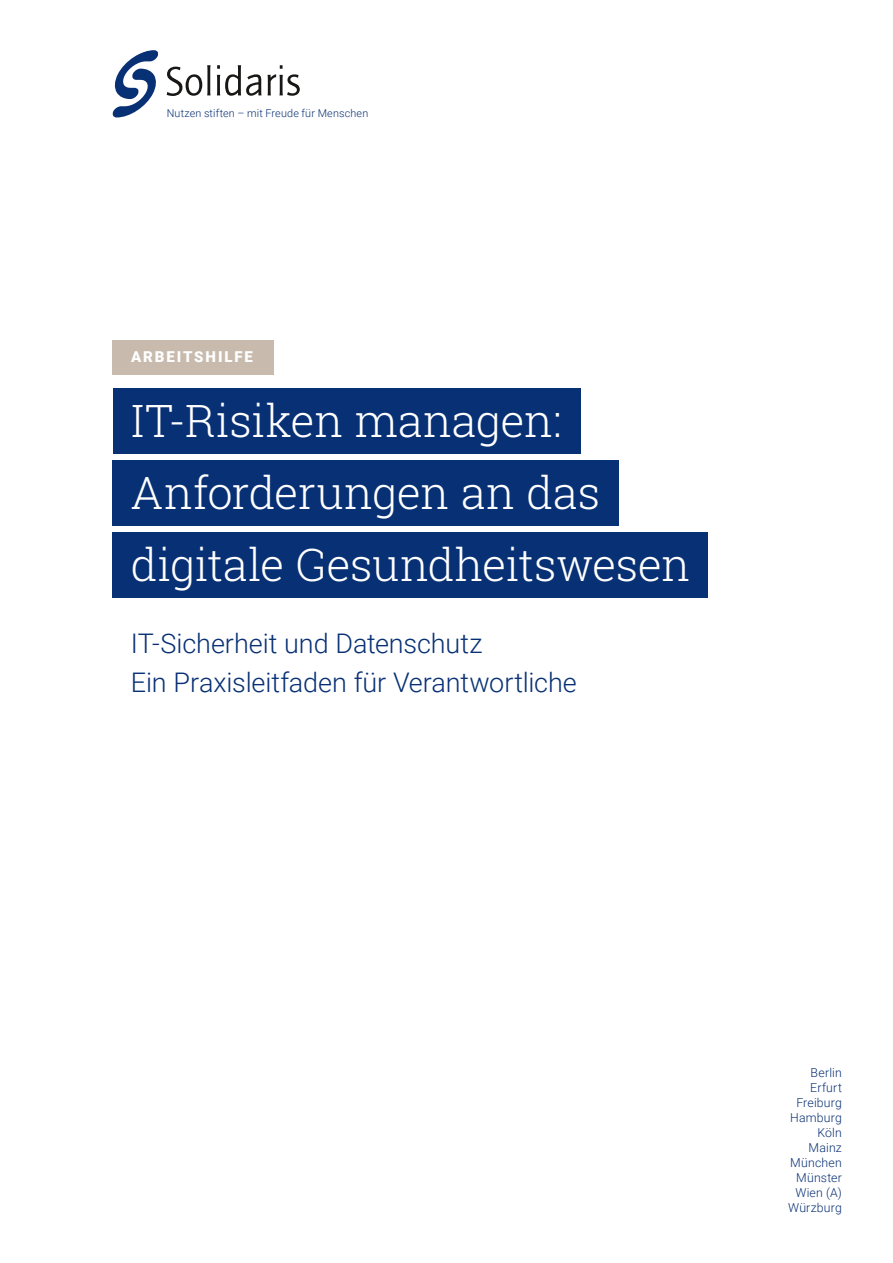
<style>
.page{position:relative;width:893px;height:1263px;background:#fff}
.page>*{position:absolute;margin:0;border:0;box-sizing:border-box;transform-origin:0 0}
.t1{font:300 45px/72px "Roboto Slab";letter-spacing:-.01em;color:#fff}
.t2{font:300 27px/39px "Roboto";letter-spacing:-.005em;color:#083074}
.t3{font:900 15px "Roboto";letter-spacing:.125em;color:#fff}
.t4{font:300 12.3px/15px "Roboto";letter-spacing:.015em;color:#083074;text-align:right}
.t5{font:300 10.8px "Roboto";letter-spacing:.015em;color:#083074}
</style>
<div class="page">
<div style="left:113px;top:388px;width:467px;height:66px;background:#083074"></div>
<div style="left:113px;top:460px;width:506px;height:66px;background:#083074"></div>
<div style="left:113px;top:532px;width:595px;height:66px;background:#083074"></div>
<div style="left:113px;top:340px;width:161px;height:34px;background:#c8bbae"></div>
<svg style="left:167px;top:65px;width:44px;height:31px"></svg>
<svg style="left:217px;top:65px;width:44px;height:31px"></svg>
<svg style="left:268px;top:65px;width:32px;height:31px"></svg>
<svg style="left:113px;top:50px;width:45px;height:67px"></svg>
<p class="t5" style="left:167px;top:106px;width:203px">Nutzen stiften – mit Freude für Menschen</p>
<p class="t3" style="left:131px;top:346px;width:123px">ARBEITSHILFE</p>
<h1 class="t1" style="left:131px;top:384px;width:561px">IT-Risiken managen:<br>Anforderungen an das digitale Gesundheitswesen</h1>
<h2 class="t2" style="left:131px;top:622px;width:448px">IT-Sicherheit und Datenschutz<br>Ein Praxisleitfaden für Verantwortliche</h2>
<p class="t4" style="left:788px;top:1064px;width:55px">Berlin<br>Erfurt<br>Freiburg<br>Hamburg<br>Köln<br>Mainz<br>München<br>Münster<br>Wien (A)<br>Würzburg</p>
</div>
